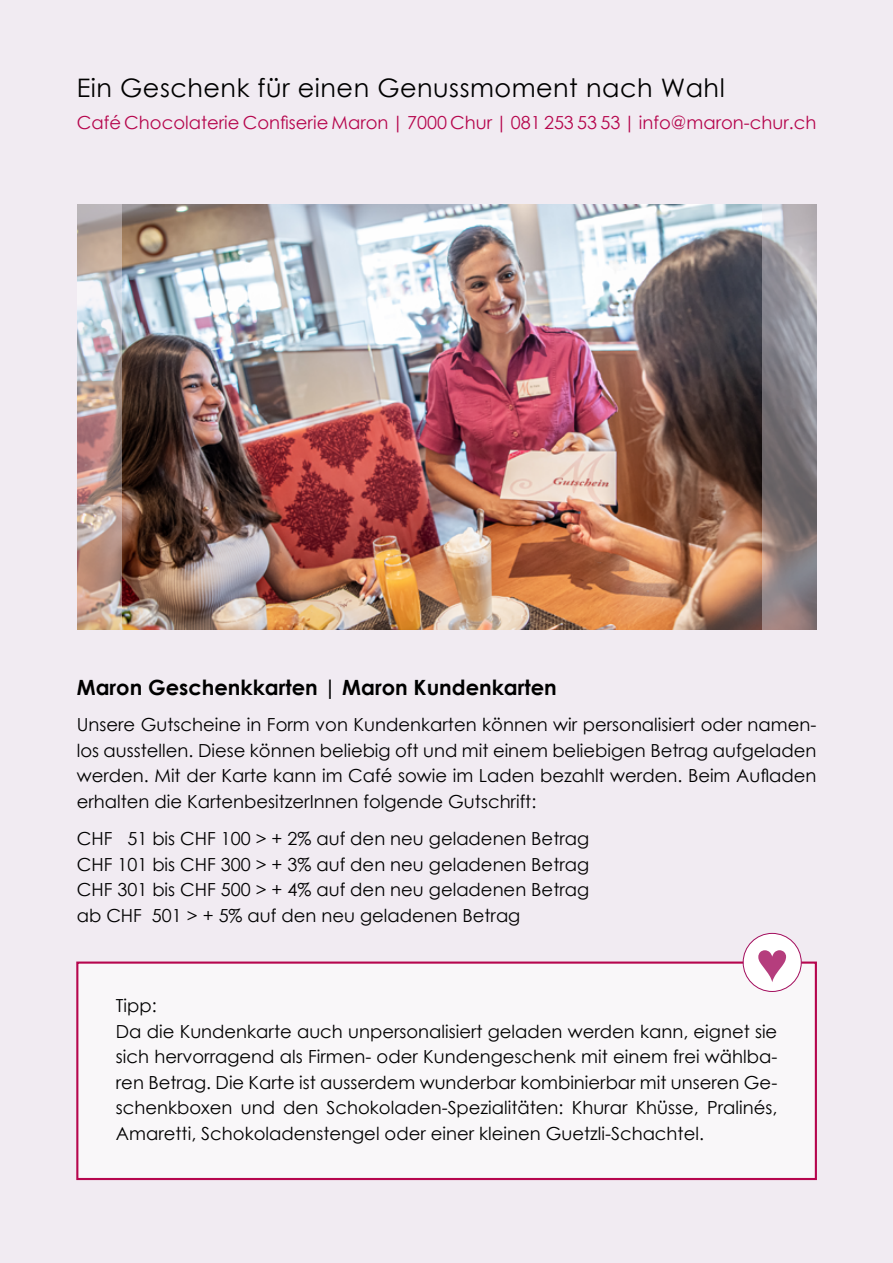
<style>
.page{position:relative;width:893px;height:1263px;background:#f1ebf2}
.page>*{position:absolute;margin:0;border:0;box-sizing:border-box;transform-origin:0 0}
.t1{font:700 52.2px "Arial";color:#a30d5d}
.t2{font:25.5px "Century Gothic";letter-spacing:.02em;color:#000}
.t3{font:700 21px "Century Gothic";color:#000}
.t4{font:18px/25.5px "Century Gothic";color:#000;text-align:justify}
.t5{font:18px "Century Gothic";color:#b6064d}
</style>
<div class="page">
<div style="left:77px;top:962px;width:739px;height:217px;background:#f9f7f9"></div>
<div style="left:76px;top:961px;width:741px;height:219px;border:2px solid #b6064e"></div>
<div style="left:743px;top:933px;width:58px;height:58px;background:#fff;border-radius:50%"></div>
<div style="left:743px;top:933px;width:58px;height:59px;border:1px solid #a30d5d;border-radius:50%"></div>
<img style="left:77px;top:204px;width:739px;height:425px">
<img style="left:123px;top:205px;width:638px;height:425px">
<p class="t2" style="left:77px;top:70px;width:649px">Ein Geschenk für einen Genussmoment nach Wahl</p>
<p class="t5" style="left:77px;top:110px;width:741px">Café Chocolaterie Confiserie Maron | 7000 Chur | 081 253 53 53 | info@maron-chur.ch</p>
<p class="t3" style="left:77px;top:671px;width:482px">Maron Geschenkkarten | Maron Kundenkarten</p>
<p class="t4" style="left:77px;top:712px;width:741px">Unsere Gutscheine in Form von Kundenkarten können wir personalisiert oder namen&shy;los ausstellen. Diese können beliebig oft und mit einem beliebigen Betrag aufgeladen werden. Mit der Karte kann im Café sowie im Laden bezahlt werden. Beim Aufladen erhalten die KartenbesitzerInnen folgende Gutschrift:</p>
<p class="t4" style="left:77px;top:826px;width:514px">CHF 51 bis CHF 100 &gt; + 2% auf den neu geladenen Betrag</p>
<p class="t4" style="left:77px;top:851px;width:514px">CHF 101 bis CHF 300 &gt; + 3% auf den neu geladenen Betrag</p>
<p class="t4" style="left:77px;top:877px;width:514px">CHF 301 bis CHF 500 &gt; + 4% auf den neu geladenen Betrag</p>
<p class="t4" style="left:77px;top:902px;width:445px">ab CHF 501 &gt; + 5% auf den neu geladenen Betrag</p>
<h1 class="t1" style="left:757px;top:926px;width:32px">♥</h1>
<p class="t4" style="left:116px;top:993px;width:42px">Tipp:</p>
<p class="t4" style="left:116px;top:1018px;width:663px">Da die Kundenkarte auch unpersonalisiert geladen werden kann, eignet sie sich hervorragend als Firmen- oder Kundengeschenk mit einem frei wählba&shy;ren Betrag. Die Karte ist ausserdem wunderbar kombinierbar mit unseren Ge&shy;schenkboxen und den Schokoladen-Spezialitäten: Khurar Khüsse, Pralinés, Amaretti, Schokoladenstengel oder einer kleinen Guetzli-Schachtel.</p>
</div>
